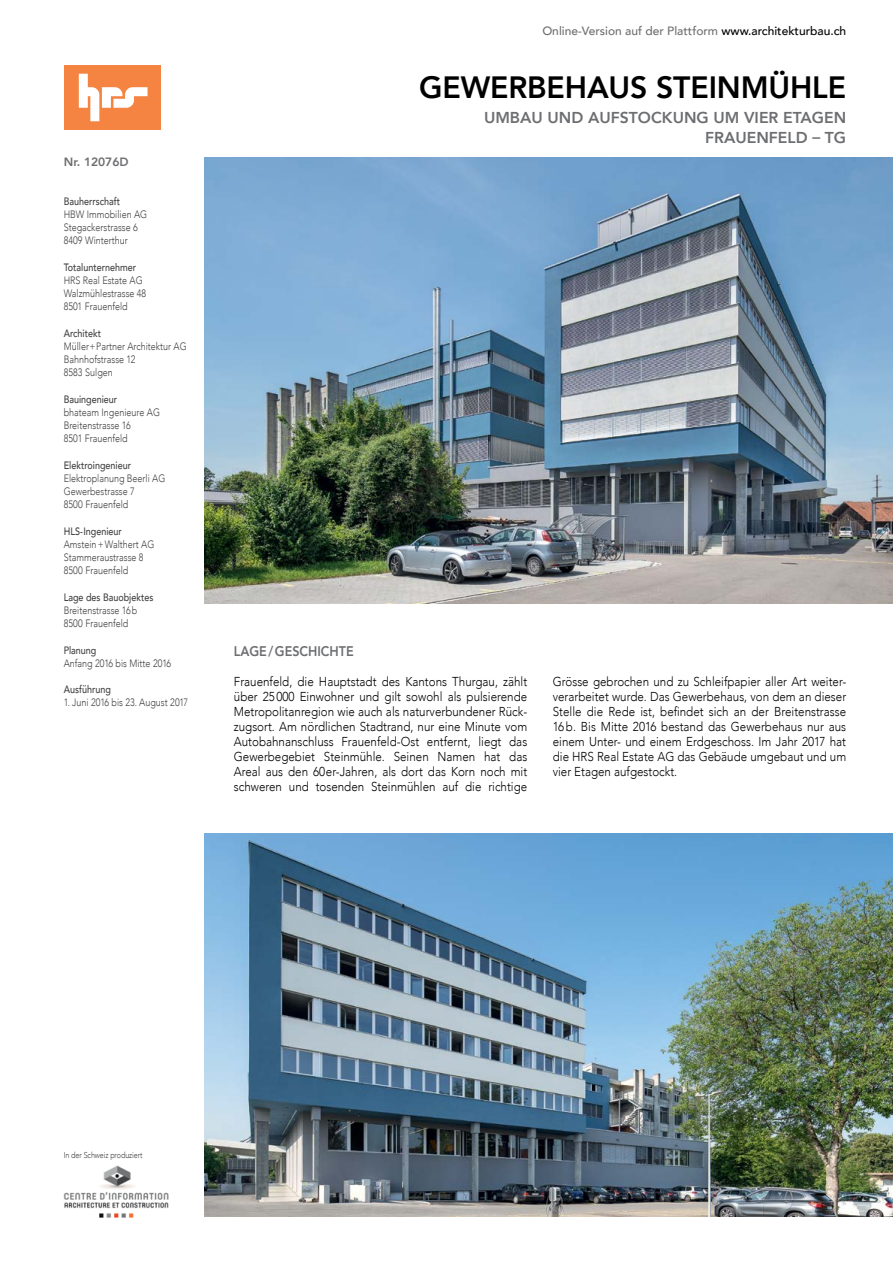
<style>
.page{position:relative;width:893px;height:1263px;background:#fff}
.page>*{position:absolute;margin:0;border:0;box-sizing:border-box;transform-origin:0 0}
.t1{font:800 30.75px "Avenir";letter-spacing:-.005em;color:#000}
.t2{font:800 15.75px "Avenir";color:#6d6e71}
.intertitre{font:800 13.95px "Avenir";color:#6d6e71;scale:.9 1}
.body_D{font:300 12.9px/15px "Avenir";color:#000;text-align:justify;scale:.9 1}
.t3{font:500 12px "Avenir";color:#6d6e71}
.t4{font:800 12px "Avenir";color:#6d6e71}
.Cartouche_light{font:300 10.65px "Avenir";color:#414042;scale:.84 1}
.cartouche_medium{font:500 10.65px "Avenir";color:#414042;scale:.84 1}
.t5{font:300 8.55px "Avenir";letter-spacing:-.01em;color:#414042;scale:.84 1}
.s1{color:#000}
</style>
<div class="page">
<img style="left:204px;top:157px;width:689px;height:447px">
<img style="left:63px;top:1165px;width:106px;height:53px">
<img style="left:204px;top:833px;width:689px;height:383px">
<div style="left:64px;top:65px;width:97px;height:65px;background:#f58342"></div>
<svg style="left:79px;top:74px;width:69px;height:47px"></svg>
<p class="t4" style="left:64px;top:153px;width:66px">Nr. 12076D</p>
<p class="cartouche_medium" style="left:64px;top:192px;width:69px">Bauherrschaft</p>
<p class="Cartouche_light" style="left:64px;top:208px;width:101px">HBW Immobilien AG</p>
<p class="Cartouche_light" style="left:64px;top:221px;width:90px">Stegackerstrasse 6</p>
<p class="Cartouche_light" style="left:64px;top:234px;width:78px">8409 Winterthur</p>
<p class="cartouche_medium" style="left:64px;top:258px;width:88px">Totalunternehmer</p>
<p class="Cartouche_light" style="left:64px;top:274px;width:96px">HRS Real Estate AG</p>
<p class="Cartouche_light" style="left:64px;top:287px;width:100px">Walzmühlestrasse 48</p>
<p class="Cartouche_light" style="left:64px;top:300px;width:78px">8501 Frauenfeld</p>
<p class="cartouche_medium" style="left:64px;top:324px;width:46px">Architekt</p>
<p class="Cartouche_light" style="left:64px;top:340px;width:148px">Müller+Partner Architektur AG</p>
<p class="Cartouche_light" style="left:64px;top:353px;width:87px">Bahnhofstrasse 12</p>
<p class="Cartouche_light" style="left:64px;top:366px;width:60px">8583 Sulgen</p>
<p class="cartouche_medium" style="left:64px;top:390px;width:65px">Bauingenieur</p>
<p class="Cartouche_light" style="left:64px;top:406px;width:116px">bhateam Ingenieure AG</p>
<p class="Cartouche_light" style="left:64px;top:419px;width:81px">Breitenstrasse 16</p>
<p class="Cartouche_light" style="left:64px;top:432px;width:78px">8501 Frauenfeld</p>
<p class="cartouche_medium" style="left:64px;top:456px;width:82px">Elektroingenieur</p>
<p class="Cartouche_light" style="left:64px;top:472px;width:123px">Elektroplanung Beerli AG</p>
<p class="Cartouche_light" style="left:64px;top:485px;width:86px">Gewerbestrasse 7</p>
<p class="Cartouche_light" style="left:64px;top:498px;width:79px">8500 Frauenfeld</p>
<p class="cartouche_medium" style="left:64px;top:522px;width:71px">HLS-Ingenieur</p>
<p class="Cartouche_light" style="left:64px;top:538px;width:109px">Amstein+Walthert AG</p>
<p class="Cartouche_light" style="left:64px;top:551px;width:97px">Stammeraustrasse 8</p>
<p class="Cartouche_light" style="left:64px;top:564px;width:79px">8500 Frauenfeld</p>
<p class="cartouche_medium" style="left:64px;top:588px;width:108px">Lage des Bauobjektes</p>
<p class="Cartouche_light" style="left:64px;top:604px;width:89px">Breitenstrasse 16b</p>
<p class="Cartouche_light" style="left:64px;top:617px;width:79px">8500 Frauenfeld</p>
<p class="cartouche_medium" style="left:64px;top:641px;width:40px">Planung</p>
<p class="Cartouche_light" style="left:64px;top:657px;width:129px">Anfang 2016 bis Mitte 2016</p>
<p class="cartouche_medium" style="left:64px;top:680px;width:58px">Ausführung</p>
<p class="Cartouche_light" style="left:64px;top:696px;width:150px">1. Juni 2016 bis 23. August 2017</p>
<p class="t3" style="left:542px;top:20px;width:305px">Online-Version auf der Plattform <span class="s1">www.architekturbau.ch</span></p>
<p class="t1" style="left:419px;top:63px;width:429px">GEWERBEHAUS STEINMÜHLE</p>
<p class="t2" style="left:484px;top:106px;width:364px">UMBAU UND AUFSTOCKUNG UM VIER ETAGEN</p>
<p class="t2" style="left:705px;top:125px;width:143px">FRAUENFELD – TG</p>
<p class="intertitre" style="left:234px;top:640px;width:135px">LAGE/GESCHICHTE</p>
<p class="body_D" style="left:234px;top:674px;width:328px">Frauenfeld, die Hauptstadt des Kantons Thurgau, zählt über 25000 Einwohner und gilt sowohl als pulsierende Metropolitanregion wie auch als naturverbundener Rück&shy;zugsort. Am nördlichen Stadtrand, nur eine Minute vom Autobahnanschluss Frauenfeld-Ost entfernt, liegt das Gewerbegebiet Steinmühle. Seinen Namen hat das Areal aus den 60er-Jahren, als dort das Korn noch mit schweren und tosenden Steinmühlen auf die richtige</p>
<p class="body_D" style="left:553px;top:674px;width:328px">Grösse gebrochen und zu Schleifpapier aller Art weiter&shy;verarbeitet wurde. Das Gewerbehaus, von dem an dieser Stelle die Rede ist, befindet sich an der Breitenstrasse 16 b. Bis Mitte 2016 bestand das Gewerbehaus nur aus einem Unter- und einem Erdgeschoss. Im Jahr 2017 hat die HRS Real Estate AG das Gebäude umgebaut und um vier Etagen aufgestockt.</p>
<p class="t5" style="left:64px;top:1149px;width:95px">In der Schweiz produziert</p>
</div>
